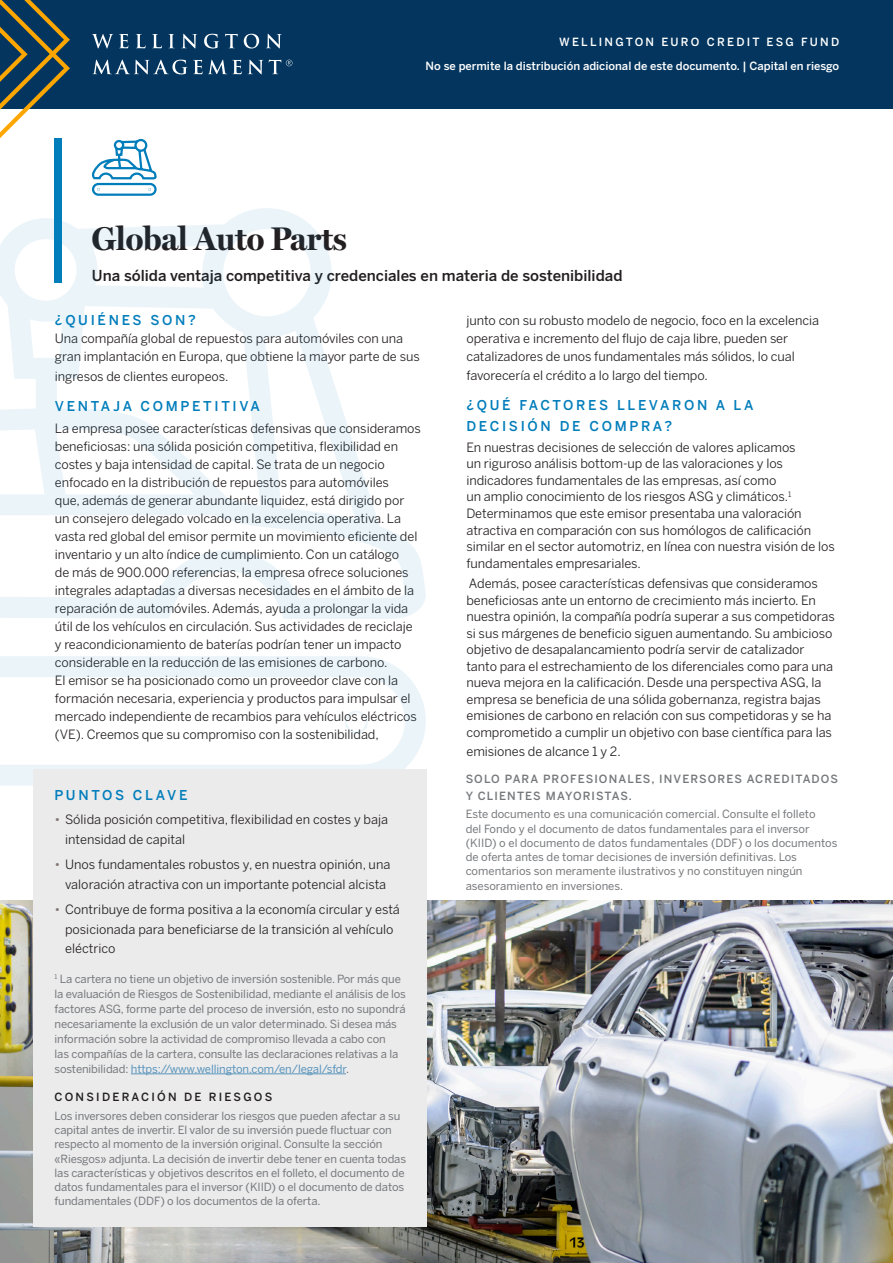
<style>
.page{position:relative;width:893px;height:1263px;background:#fff}
.page>*{position:absolute;margin:0;border:0;box-sizing:border-box;transform-origin:0 0}
.Headline_1_-_Black{font:700 33px "Miller Display";color:#231f20}
.Body_Copy_Large_-_Black{font:500 15px "Benton Sans";color:#231f20}
.Body_Copy_-_Black{font:500 13.5px/21px "Benton Sans";letter-spacing:.2em;color:#007dbb}
.Subhead_1_-_Blue{font:500 13.5px "Benton Sans";letter-spacing:.2em;color:#007dbb}
.Body_Copy_-_Black-2{font:12.75px/18px "Benton Sans";letter-spacing:-.005em;color:#231f20}
.Legal_-_Gray{font:11.25px/14.2px "Benton Sans";letter-spacing:-.01em;color:#76787b}
.Body_Copy_-_White{font:500 11.25px "Benton Sans";color:#fff}
.Legal_-_Gray-2{font:500 11.25px/16.5px "Benton Sans";letter-spacing:.1em;color:#76787b}
.Subhead_2_-_White{font:500 11.25px "Benton Sans";letter-spacing:.2em;color:#fff}
.Subhead_2_-_Black{font:500 11.25px "Benton Sans";letter-spacing:.2em;color:#231f20}
.s1{color:#837774}
.s2{color:#5994bb}
</style>
<div class="page">
<div style="left:0;top:0;width:893px;height:108px;background:#03355e"></div>
<svg style="left:0;top:0;width:70px;height:138px"></svg>
<img style="left:0;top:901px;width:893px;height:362px">
<div style="left:54px;top:139px;width:8px;height:144px;background:#007dbb"></div>
<svg style="left:91px;top:33px;width:201px;height:163px"></svg>
<svg style="left:0;top:208px;width:426px;height:579px"></svg>
<div style="left:34px;top:768px;width:393px;height:458px;background:#ebebec"></div>
<hr style="left:131px;top:1073px;width:215px;height:1px;background:#5994bb">
<p class="Subhead_2_-_White" style="left:559px;top:34px;width:282px">WELLINGTON EURO CREDIT ESG FUND</p>
<p class="Body_Copy_-_White" style="left:426px;top:58px;width:415px">No se permite la distribución adicional de este documento. | Capital en riesgo</p>
<p class="Headline_1_-_Black" style="left:92px;top:211px;width:256px">Global Auto Parts</p>
<p class="Body_Copy_Large_-_Black" style="left:92px;top:265px;width:532px">Una sólida ventaja competitiva y credenciales en materia de sostenibilidad</p>
<p class="Subhead_1_-_Blue" style="left:55px;top:311px;width:142px">¿QUIÉNES SON?</p>
<p class="Body_Copy_-_Black-2" style="left:55px;top:329px;width:366px">Una compañía global de repuestos para automóviles con una gran implantación en Europa, que obtiene la mayor parte de sus</p>
<p class="Body_Copy_-_Black-2" style="left:55px;top:366px;width:175px">ingresos de clientes europeos.</p>
<p class="Body_Copy_-_Black" style="left:55px;top:395px;width:207px">VENTAJA COMPETITIVA</p>
<p class="Body_Copy_-_Black-2" style="left:55px;top:419px;width:367px">La empresa posee características defensivas que consideramos beneficiosas: una sólida posición competitiva, flexibilidad en costes y baja intensidad de capital. Se trata de un negocio enfocado en la distribución de repuestos para automóviles<br>que, además de generar abundante liquidez, está dirigido por un consejero delegado volcado en la excelencia operativa. La vasta red global del emisor permite un movimiento eficiente del inventario y un alto índice de cumplimiento. Con un catálogo<br>de más de 900.000 referencias, la empresa ofrece soluciones integrales adaptadas a diversas necesidades en el ámbito de la reparación de automóviles. Además, ayuda a prolongar la vida útil de los vehículos en circulación. Sus actividades de reciclaje y reacondicionamiento de baterías podrían tener un impacto considerable en la reducción de las emisiones de carbono.<br>El emisor se ha posicionado como un proveedor clave con la formación necesaria, experiencia y productos para impulsar el mercado independiente de recambios para vehículos eléctricos (VE). Creemos que su compromiso con la sostenibilidad,</p>
<p class="Subhead_1_-_Blue" style="left:55px;top:785px;width:134px">PUNTOS CLAVE</p>
<p class="Body_Copy_-_Black-2" style="left:65px;top:809px;width:325px;line-height:19.5px;text-indent:-10px"><span class="s1">•</span> Sólida posición competitiva, flexibilidad en costes y baja intensidad de capital</p>
<p class="Body_Copy_-_Black-2" style="left:55px;top:854px;width:337px;line-height:19.5px;text-align:center"><span class="s1">•</span> Unos fundamentales robustos y, en nuestra opinión, una valoración atractiva con un importante potencial alcista</p>
<p class="Body_Copy_-_Black-2" style="left:65px;top:899px;width:336px;line-height:19.5px;text-indent:-10px"><span class="s1">•</span> Contribuye de forma positiva a la economía circular y está posicionada para beneficiarse de la transición al vehículo eléctrico</p>
<p class="Legal_-_Gray" style="left:55px;top:970px;width:353px;line-height:15px"><sup>1</sup> La cartera no tiene un objetivo de inversión sostenible. Por más que la evaluación de Riesgos de Sostenibilidad, mediante el análisis de los factores ASG, forme parte del proceso de inversión, esto no supondrá necesariamente la exclusión de un valor determinado. Si desea más información sobre la actividad de compromiso llevada a cabo con<br>las compañías de la cartera, consulte las declaraciones relativas a la sostenibilidad: <span class="s2">https://www.wellington.com/en/legal/sfdr</span>.</p>
<p class="Subhead_2_-_Black" style="left:55px;top:1089px;width:219px">CONSIDERACIÓN DE RIESGOS</p>
<p class="Legal_-_Gray" style="left:55px;top:1108px;width:353px">Los inversores deben considerar los riesgos que pueden afectar a su capital antes de invertir. El valor de su inversión puede fluctuar con respecto al momento de la inversión original. Consulte la sección «Riesgos» adjunta. La decisión de invertir debe tener en cuenta todas las características y objetivos descritos en el folleto, el documento de datos fundamentales para el inversor (KIID) o el documento de datos fundamentales (DDF) o los documentos de la oferta.</p>
<p class="Body_Copy_-_Black-2" style="left:466px;top:310px;width:354px">junto con su robusto modelo de negocio, foco en la excelencia operativa e incremento del flujo de caja libre, pueden ser catalizadores de unos fundamentales más sólidos, lo cual</p>
<p class="Body_Copy_-_Black-2" style="left:466px;top:366px;width:243px">favorecería el crédito a lo largo del tiempo.</p>
<p class="Body_Copy_-_Black" style="left:466px;top:394px;width:289px">¿QUÉ FACTORES LLEVARON A LA<br>DECISIÓN DE COMPRA?</p>
<p class="Body_Copy_-_Black-2" style="left:466px;top:438px;width:370px;line-height:16.5px">En nuestras decisiones de selección de valores aplicamos<br>un riguroso análisis bottom-up de las valoraciones y los indicadores fundamentales de las empresas, así como<br>un amplio conocimiento de los riesgos ASG y climáticos.<sup>1<br></sup>Determinamos que este emisor presentaba una valoración atractiva en comparación con sus homólogos de calificación similar en el sector automotriz, en línea con nuestra visión de los fundamentales empresariales.</p>
<p class="Body_Copy_-_Black-2" style="left:466px;top:575px;width:370px;line-height:16.5px">Además, posee características defensivas que consideramos beneficiosas ante un entorno de crecimiento más incierto. En nuestra opinión, la compañía podría superar a sus competidoras si sus márgenes de beneficio siguen aumentando. Su ambicioso objetivo de desapalancamiento podría servir de catalizador tanto para el estrechamiento de los diferenciales como para una nueva mejora en la calificación. Desde una perspectiva ASG, la empresa se beneficia de una sólida gobernanza, registra bajas emisiones de carbono en relación con sus competidoras y se ha comprometido a cumplir un objetivo con base científica para las</p>
<p class="Body_Copy_-_Black-2" style="left:466px;top:742px;width:156px">emisiones de alcance 1 y 2.</p>
<p class="Legal_-_Gray-2" style="left:466px;top:770px;width:374px">SOLO PARA PROFESIONALES, INVERSORES ACREDITADOS<br>Y CLIENTES MAYORISTAS.</p>
<p class="Legal_-_Gray" style="left:466px;top:806px;width:373px">Este documento es una comunicación comercial. Consulte el folleto<br>del Fondo y el documento de datos fundamentales para el inversor (KIID) o el documento de datos fundamentales (DDF) o los documentos de oferta antes de tomar decisiones de inversión definitivas. Los comentarios son meramente ilustrativos y no constituyen ningún asesoramiento en inversiones.</p>
</div>
